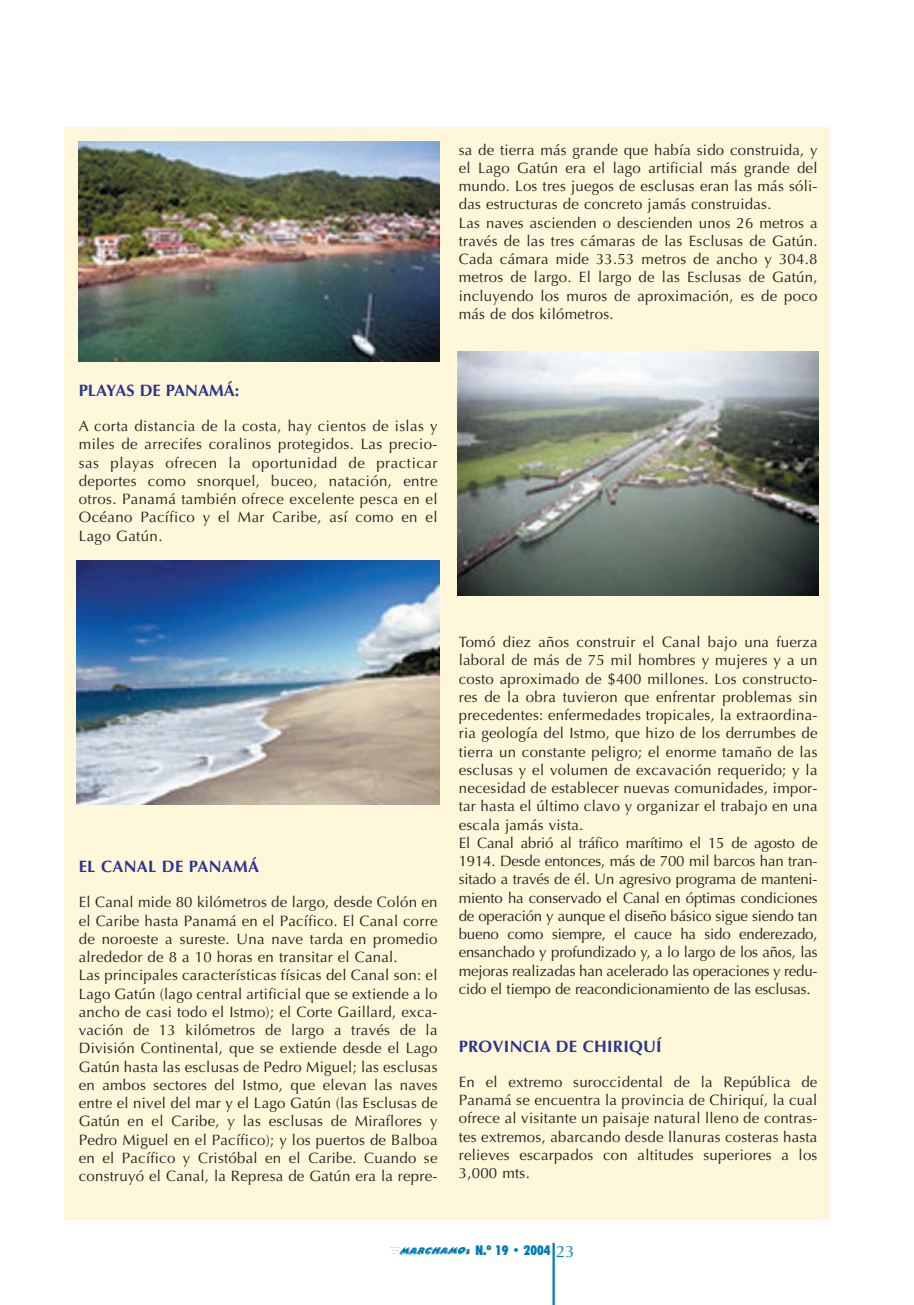
<style>
.page{position:relative;width:914px;height:1305px;background:#fff}
.page>*{position:absolute;margin:0;border:0;box-sizing:border-box;transform-origin:0 0}
.t1{font:700 16.5px "Optima";letter-spacing:.015em;color:#2c3491}
.t2{font:15px/18.3px "Optima";letter-spacing:.015em;color:#231f20}
.t3{font:900 condensed 13.5px "Futura BT";color:#007cb7}
.s1{font-family:"Optima";font-weight:400;font-stretch:normal;font-size:16.5px}
</style>
<div class="page">
<hr style="left:552px;top:1243px;width:2px;height:62px;background:#007cb7">
<img style="left:390px;top:1247px;width:81px;height:8px">
<div style="left:64px;top:128px;width:766px;height:1092px;background:#fef7da"></div>
<img style="left:457px;top:351px;width:362px;height:244px">
<img style="left:76px;top:561px;width:363px;height:244px">
<img style="left:78px;top:142px;width:361px;height:220px">
<p class="t2" style="left:459px;top:142px;width:360px">sa de tierra más grande que había sido construida, y el Lago Gatún era el lago artificial más grande del mundo. Los tres juegos de esclusas eran las más sóli&shy;das estructuras de concreto jamás construidas.<br>Las naves ascienden o descienden unos 26 metros a través de las tres cámaras de las Esclusas de Gatún.<br>Cada cámara mide 33.53 metros de ancho y 304.8 metros de largo. El largo de las Esclusas de Gatún, incluyendo los muros de aproximación, es de poco más de dos kilómetros.</p>
<p class="t1" style="left:79px;top:383px;width:162px">PLAYAS DE PANAMÁ:</p>
<p class="t2" style="left:79px;top:418px;width:360px;text-align:justify">A corta distancia de la costa, hay cientos de islas y miles de arrecifes coralinos protegidos. Las precio&shy;sas playas ofrecen la oportunidad de practicar deportes como snorquel, buceo, natación, entre otros. Panamá también ofrece excelente pesca en el Océano Pacífico y el Mar Caribe, así como en el Lago Gatún.</p>
<p class="t1" style="left:79px;top:860px;width:182px">EL CANAL DE PANAMÁ</p>
<p class="t2" style="left:79px;top:895px;width:360px">El Canal mide 80 kilómetros de largo, desde Colón en el Caribe hasta Panamá en el Pacífico. El Canal corre de noroeste a sureste. Una nave tarda en promedio alrededor de 8 a 10 horas en transitar el Canal.<br>Las principales características físicas del Canal son: el Lago Gatún (lago central artificial que se extiende a lo ancho de casi todo el Istmo); el Corte Gaillard, exca&shy;vación de 13 kilómetros de largo a través de la División Continental, que se extiende desde el Lago Gatún hasta las esclusas de Pedro Miguel; las esclusas en ambos sectores del Istmo, que elevan las naves entre el nivel del mar y el Lago Gatún (las Esclusas de Gatún en el Caribe, y las esclusas de Miraflores y Pedro Miguel en el Pacífico); y los puertos de Balboa en el Pacífico y Cristóbal en el Caribe. Cuando se construyó el Canal, la Represa de Gatún era la repre-</p>
<p class="t2" style="left:459px;top:634px;width:360px">Tomó diez años construir el Canal bajo una fuerza laboral de más de 75 mil hombres y mujeres y a un costo aproximado de $400 millones. Los constructo&shy;res de la obra tuvieron que enfrentar problemas sin precedentes: enfermedades tropicales, la extraordina&shy;ria geología del Istmo, que hizo de los derrumbes de tierra un constante peligro; el enorme tamaño de las esclusas y el volumen de excavación requerido; y la necesidad de establecer nuevas comunidades, impor&shy;tar hasta el último clavo y organizar el trabajo en una escala jamás vista.<br>El Canal abrió al tráfico marítimo el 15 de agosto de 1914. Desde entonces, más de 700 mil barcos han tran&shy;sitado a través de él. Un agresivo programa de manteni&shy;miento ha conservado el Canal en óptimas condiciones de operación y aunque el diseño básico sigue siendo tan bueno como siempre, el cauce ha sido enderezado, ensanchado y profundizado y, a lo largo de los años, las mejoras realizadas han acelerado las operaciones y redu&shy;cido el tiempo de reacondicionamiento de las esclusas.</p>
<p class="t1" style="left:459px;top:1039px;width:204px">PROVINCIA DE CHIRIQUÍ</p>
<p class="t2" style="left:459px;top:1074px;width:360px;text-align:justify">En el extremo suroccidental de la República de Panamá se encuentra la provincia de Chiriquí, la cual ofrece al visitante un paisaje natural lleno de contras&shy;tes extremos, abarcando desde llanuras costeras hasta relieves escarpados con altitudes superiores a los 3,000 mts.</p>
<p class="t3" style="left:475px;top:1244px;width:101px">N.º 19 • 2004 <span class="s1">23</span></p>
</div>
